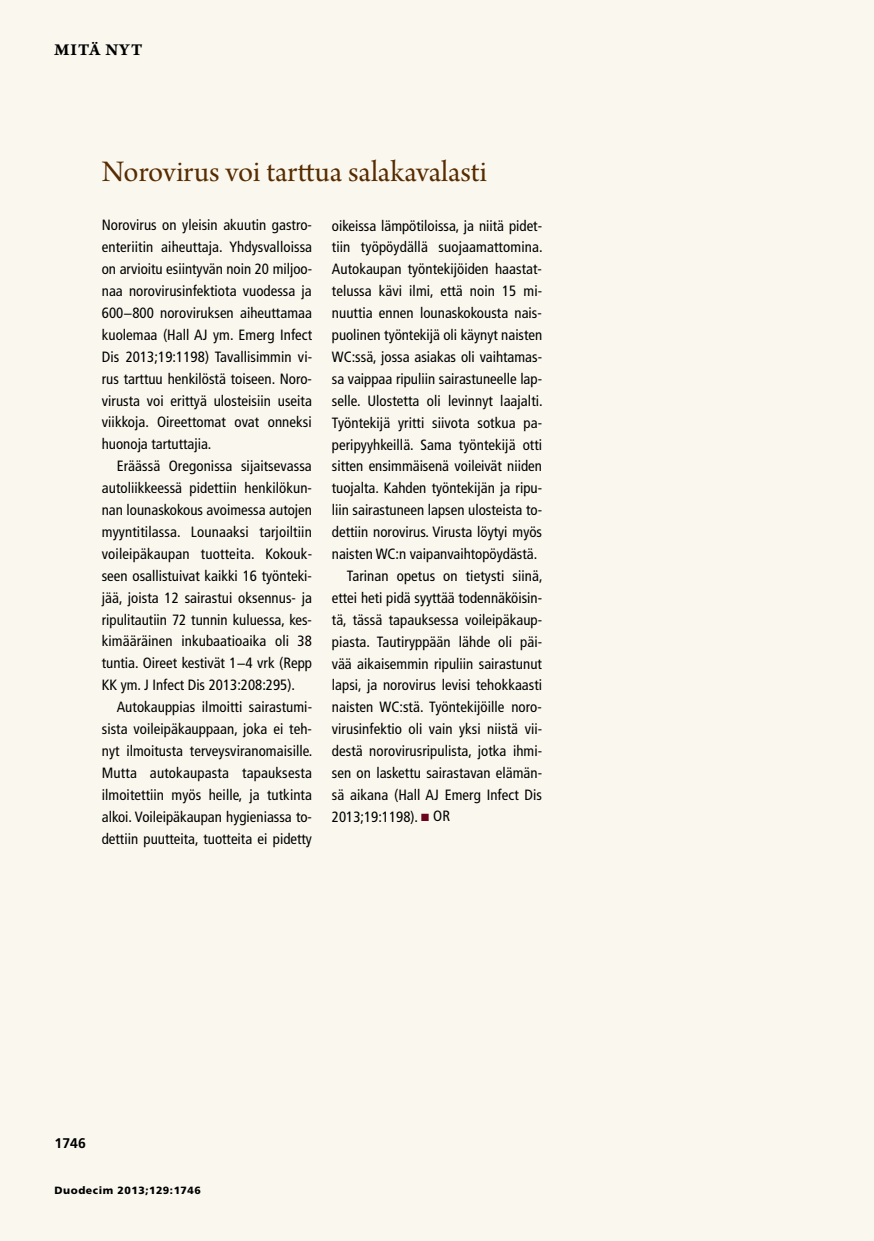
<style>
.page{position:relative;width:874px;height:1241px;background:#fff}
.page>*{position:absolute;margin:0;border:0;box-sizing:border-box;transform-origin:0 0}
.t1{font:31.5px "Arno Pro Subhead";color:#582b00}
.t2{font:17.5px "Arno Pro Bold Sm Text";letter-spacing:.05em;color:#000}
.t3{font:condensed 14.88px/21.9px "Frutiger LT Std";color:#000;text-align:justify}
.t4{font:700 14px "Frutiger LT Std";color:#000}
.t5{font:900 10.5px "Frutiger LT Std";letter-spacing:.05em;color:#000}
.s1{color:#6c031c}
</style>
<div class="page">
<div style="left:0;top:0;width:873px;height:1240px;background:#faf8ee"></div>
<p class="t2" style="left:55px;top:39px;width:89px">MITÄ NYT</p>
<h1 class="t1" style="left:102px;top:154px;width:386px">Norovirus voi tarttua salakavalasti</h1>
<p class="t3" style="left:102px;top:214px;width:212px">Norovirus on yleisin akuutin gastro&shy;enteriitin aiheuttaja. Yhdysvalloissa on arvioitu esiintyvän noin 20 miljoo&shy;naa norovirusinfektiota vuodessa ja 600−800 noroviruksen aiheuttamaa kuolemaa (Hall AJ ym. Emerg Infect Dis 2013;19:1198) Tavallisimmin vi&shy;rus tarttuu henkilöstä toiseen. Noro&shy;virusta voi erittyä ulosteisiin useita viikkoja. Oireettomat ovat onneksi huonoja tartuttajia.</p>
<p class="t3" style="left:102px;top:455px;width:212px;text-indent:15px">Eräässä Oregonissa sijaitsevassa autoliikkeessä pidettiin henkilökun&shy;nan lounaskokous avoimessa autojen myyntitilassa. Lounaaksi tarjoiltiin voileipäkaupan tuotteita. Kokouk&shy;seen osallistuivat kaikki 16 työnteki&shy;jää, joista 12 sairastui oksennus- ja ripulitautiin 72 tunnin kuluessa, kes&shy;kimääräinen inkubaatioaika oli 38 tuntia. Oireet kestivät 1−4 vrk (Repp KK ym. J Infect Dis 2013:208:295).</p>
<p class="t3" style="left:102px;top:696px;width:212px;text-indent:15px">Autokauppias ilmoitti sairastumi&shy;sista voileipäkauppaan, joka ei teh&shy;nyt ilmoitusta terveysviranomaisille.<br>Mutta autokaupasta tapauksesta ilmoitettiin myös heille, ja tutkinta alkoi. Voileipäkaupan hygieniassa to&shy;dettiin puutteita, tuotteita ei pidetty</p>
<p class="t3" style="left:332px;top:214px;width:212px">oikeissa lämpötiloissa, ja niitä pidet-</p>
<p class="t3" style="left:332px;top:236px;width:212px">tiin työpöydällä suojaamattomina.</p>
<p class="t3" style="left:332px;top:258px;width:211px">Autokaupan työntekijöiden haastat-</p>
<p class="t3" style="left:332px;top:280px;width:212px">telussa kävi ilmi, että noin 15 mi-</p>
<p class="t3" style="left:332px;top:302px;width:211px">nuuttia ennen lounaskokousta nais-</p>
<p class="t3" style="left:332px;top:324px;width:212px">puolinen työntekijä oli käynyt naisten</p>
<p class="t3" style="left:332px;top:346px;width:212px">WC:ssä, jossa asiakas oli vaihtamas-</p>
<p class="t3" style="left:332px;top:368px;width:211px">sa vaippaa ripuliin sairastuneelle lap-</p>
<p class="t3" style="left:332px;top:390px;width:212px">selle. Ulostetta oli levinnyt laajalti.</p>
<p class="t3" style="left:332px;top:411px;width:212px">Työntekijä yritti siivota sotkua pa-</p>
<p class="t3" style="left:332px;top:433px;width:212px">peripyyhkeillä. Sama työntekijä otti</p>
<p class="t3" style="left:332px;top:455px;width:211px">sitten ensimmäisenä voileivät niiden</p>
<p class="t3" style="left:332px;top:477px;width:212px">tuojalta. Kahden työntekijän ja ripu-</p>
<p class="t3" style="left:332px;top:499px;width:211px">liin sairastuneen lapsen ulosteista to-</p>
<p class="t3" style="left:332px;top:521px;width:212px">dettiin norovirus. Virusta löytyi myös</p>
<p class="t3" style="left:332px;top:543px;width:207px">naisten WC:n vaipanvaihtopöydästä.</p>
<p class="t3" style="left:346px;top:565px;width:197px">Tarinan opetus on tietysti siinä,</p>
<p class="t3" style="left:332px;top:586px;width:212px">ettei heti pidä syyttää todennäköisin-</p>
<p class="t3" style="left:332px;top:608px;width:210px">tä, tässä tapauksessa voileipäkaup-</p>
<p class="t3" style="left:332px;top:630px;width:212px">piasta. Tautiryppään lähde oli päi-</p>
<p class="t3" style="left:332px;top:652px;width:211px">vää aikaisemmin ripuliin sairastunut</p>
<p class="t3" style="left:332px;top:674px;width:212px">lapsi, ja norovirus levisi tehokkaasti</p>
<p class="t3" style="left:332px;top:696px;width:211px">naisten WC:stä. Työntekijöille noro-</p>
<p class="t3" style="left:332px;top:718px;width:212px">virusinfektio oli vain yksi niistä vii-</p>
<p class="t3" style="left:332px;top:740px;width:212px">destä norovirusripulista, jotka ihmi-</p>
<p class="t3" style="left:332px;top:761px;width:212px">sen on laskettu sairastavan elämän-</p>
<p class="t3" style="left:332px;top:783px;width:211px">sä aikana (Hall AJ Emerg Infect Dis</p>
<p class="t3" style="left:332px;top:805px;width:120px">2013;19:1198). <span class="s1">■</span> OR</p>
<p class="t4" style="left:55px;top:1134px;width:33px">1746</p>
<p class="t5" style="left:55px;top:1183px;width:148px">Duodecim 2013;129:1746</p>
</div>
